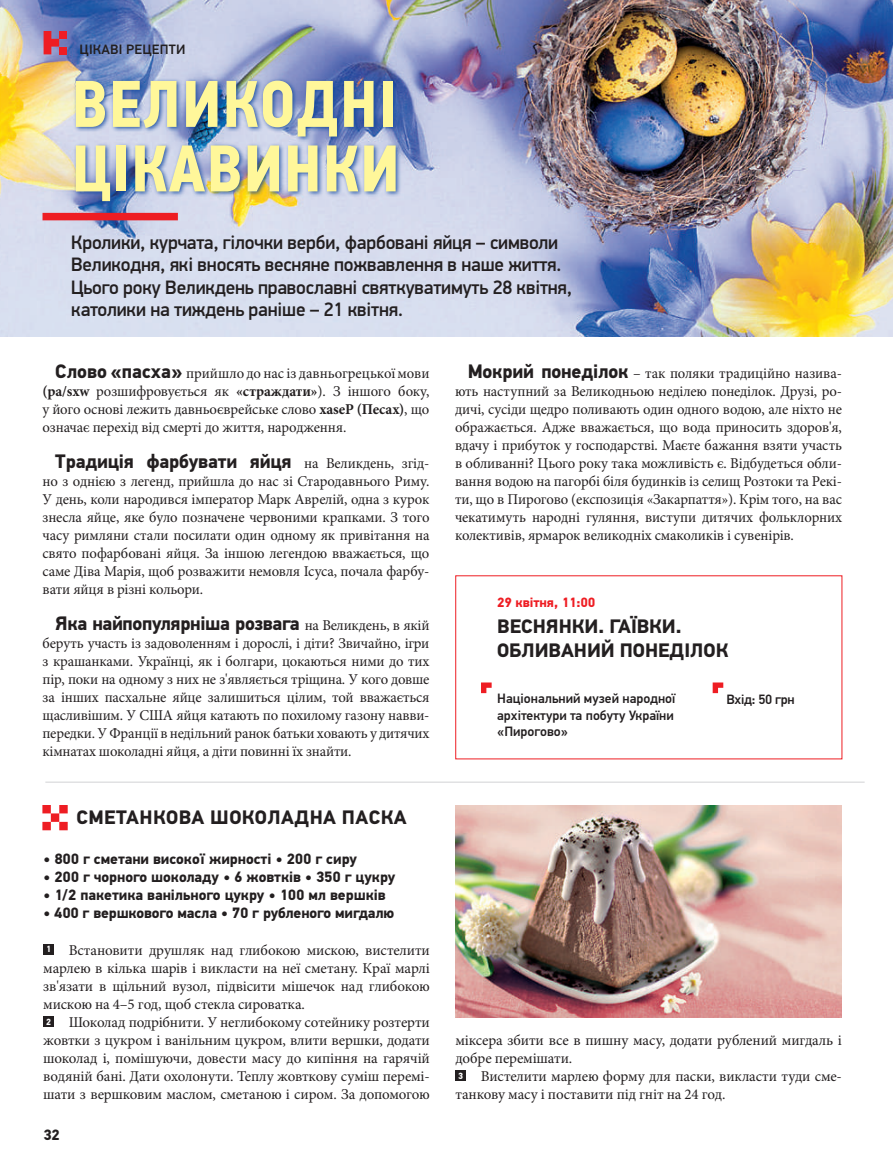
<style>
.page{position:relative;width:893px;height:1170px;background:#fff}
.page>*{position:absolute;margin:0;border:0;box-sizing:border-box;transform-origin:0 0}
.t1{font:700 66px/64.5px "PF Din Text Cond Pro";letter-spacing:.02em;color:#fff79a}
.t2{font:500 19.5px/22.5px "PF Din Display Pro";letter-spacing:-.01em;color:#231f20}
.t3{font:700 19.5px/23.4px "PF Din Text Pro";color:#231f20}
.t4{font:700 19.5px "PF Din Text Pro";letter-spacing:-.02em;color:#231f20}
.t5{font:700 19.5px "PF Din Text Pro";letter-spacing:.02em;color:#231f20}
.t6{font:15px/18px "Minion Pro";letter-spacing:-.01em;color:#231f20;text-align:justify}
.t7{font:700 15px "PF Din Text Pro";letter-spacing:-.005em;color:#231f20}
.t8{font:500 13.5px/16.2px "PF Din Text Pro";color:#231f20;text-align:justify}
.t9{font:700 13.5px "PF Din Text Pro";letter-spacing:-.005em;color:#ee1d23}
.t10{font:500 13.5px "PF Din Text Pro";letter-spacing:.02em;color:#231f20}
.t11{font:500 13.5px "PF Din Text Pro";letter-spacing:-.02em;color:#231f20}
.s1{font-family:"PF Din Text Pro";font-weight:700;font-size:19.5px}
.s2{font-weight:700}
.s3{font-family:"Minion Pro";font-weight:400;font-size:15px}
.s4{font-family:"PF Din Text Pro";font-weight:700;font-size:9px;color:#fff}
</style>
<div class="page">
<img style="left:0;top:0;width:893px;height:336px">
<hr style="left:45px;top:781px;width:820px;height:1px;background:#d1d2d4">
<div style="left:43px;top:943px;width:11px;height:11px;background:#231f20"></div>
<div style="left:43px;top:1015px;width:11px;height:11px;background:#231f20"></div>
<div style="left:455px;top:1069px;width:11px;height:11px;background:#231f20"></div>
<img style="left:455px;top:805px;width:387px;height:212px">
<svg style="left:481px;top:682px;width:11px;height:11px"></svg>
<svg style="left:713px;top:682px;width:10px;height:11px"></svg>
<svg style="left:42px;top:805px;width:26px;height:25px"></svg>
<div style="left:43px;top:213px;width:135px;height:7px;background:#ee1d23"></div>
<div style="left:73px;top:77px;width:328px;height:129px;background:#13499f;opacity:.86"></div>
<div style="left:59px;top:47px;width:8px;height:7px;background:#ee1d23"></div>
<div style="left:59px;top:31px;width:8px;height:8px;background:#ee1d23"></div>
<svg style="left:44px;top:31px;width:15px;height:23px"></svg>
<p class="t10" style="left:80px;top:42px;width:108px">ЦІКАВІ РЕЦЕПТИ</p>
<h1 class="t1" style="left:72px;top:73px;width:329px">ВЕЛИКОДНІ<br>ЦІКАВИНКИ</h1>
<h2 class="t2" style="left:71px;top:231px;width:502px">Кролики, курчата, гілочки верби, фарбовані яйця – символи Великодня, які вносять весняне пожвавлення в наше життя.<br>Цього року Великдень православні святкуватимуть 28 квітня, католики на тиждень раніше – 21 квітня.</h2>
<p class="t6" style="left:43px;top:364px;width:388px;text-indent:13px"><span class="s1">Слово «пасха»</span> прийшло до нас із давньогрецької мови <span class="s2">(pa/sxw</span> розшифровується як <span class="s2">«страждати»</span>). З іншого боку, у його основі лежить давньоєврейське слово <span class="s2">xaseP (Песах)</span>, що означає перехід від смерті до життя, народження.</p>
<h2 class="t3" style="left:55px;top:450px;width:376px">Традиція фарбувати яйця <span class="s3">на Великдень, згід-</span></h2>
<p class="t6" style="left:43px;top:472px;width:388px">но з однією з легенд, прийшла до нас зі Стародавнього Риму.<br>У день, коли народився імператор Марк Аврелій, одна з курок знесла яйце, яке було позначене червоними крапками. З того часу римляни стали посилати один одному як привітання на свято пофарбовані яйця. За іншою легендою вважається, що саме Діва Марія, щоб розважити немовля Ісуса, почала фарбу&shy;вати яйця в різні кольори.</p>
<h2 class="t4" style="left:55px;top:611px;width:376px">Яка найпопулярніша розвага <span class="s3">на Великдень, в якій</span></h2>
<p class="t6" style="left:43px;top:634px;width:388px">беруть участь із задоволенням і дорослі, і діти? Звичайно, ігри з крашанками. Українці, як і болгари, цокаються ними до тих пір, поки на одному з них не з'являється тріщина. У кого довше за інших пасхальне яйце залишиться цілим, той вважається щасливішим. У США яйця катають по похилому газону навви&shy;передки. У Франції в недільний ранок батьки ховають у дитячих кімнатах шоколадні яйця, а діти повинні їх знайти.</p>
<h2 class="t5" style="left:77px;top:805px;width:332px">СМЕТАНКОВА ШОКОЛАДНА ПАСКА</h2>
<p class="t7" style="left:43px;top:849px;width:315px">• 800 г сметани високої жирності • 200 г сиру</p>
<p class="t7" style="left:43px;top:867px;width:354px">• 200 г чорного шоколаду • 6 жовтків • 350 г цукру</p>
<p class="t7" style="left:43px;top:885px;width:344px">• 1/2 пакетика ванільного цукру • 100 мл вершків</p>
<p class="t7" style="left:43px;top:903px;width:353px">• 400 г вершкового масла • 70 г рубленого мигдалю</p>
<p class="t6" style="left:43px;top:940px;width:388px;text-align:left"><span class="s4">1</span> Встановити друшляк над глибокою мискою, вистелити марлею в кілька шарів і викласти на неї сметану. Краї марлі зв'язати в щільний вузол, підвісити мішечок над глибокою мискою на 4–5 год, щоб стекла сироватка.<br><span class="s4">2</span> Шоколад подрібнити. У неглибокому сотейнику розтерти жовтки з цукром і ванільним цукром, влити вершки, додати шоколад і, помішуючи, довести масу до кипіння на гарячій водяній бані. Дати охолонути. Теплу жовткову суміш перемі&shy;шати з вершковим маслом, сметаною і сиром. За допомогою</p>
<p class="t7" style="left:44px;top:1125px;width:18px">32</p>
<p class="t6" style="left:455px;top:364px;width:388px;text-indent:13px"><span class="s1">Мокрий понеділок</span> – так поляки традиційно назива&shy;ють наступний за Великодньою неділею понеділок. Друзі, ро&shy;дичі, сусіди щедро поливають один одного водою, але ніхто не ображається. Адже вважається, що вода приносить здоров'я, вдачу і прибуток у господарстві. Маєте бажання взяти участь в обливанні? Цього року така можливість є. Відбудеться обли&shy;вання водою на пагорбі біля будинків із селищ Розтоки та Рекі&shy;ти, що в Пирогово (експозиція «Закарпаття»). Крім того, на вас чекатимуть народні гуляння, виступи дитячих фольклорних колективів, ярмарок великодніх смаколиків і сувенірів.</p>
<p class="t9" style="left:497px;top:594px;width:100px">29 квітня, 11:00</p>
<h2 class="t3" style="left:497px;top:615px;width:233px">ВЕСНЯНКИ. ГАЇВКИ.<br>ОБЛИВАНИЙ ПОНЕДІЛОК</h2>
<p class="t8" style="left:497px;top:690px;width:180px">Національний музей народної архітектури та побуту України «Пирогово»</p>
<p class="t11" style="left:726px;top:691px;width:70px">Вхід: 50 грн</p>
<p class="t6" style="left:455px;top:1030px;width:388px;text-align:left">міксера збити все в пишну масу, додати рублений мигдаль і добре перемішати.<br><span class="s4">3</span> Вистелити марлею форму для паски, викласти туди сме&shy;танкову масу і поставити під гніт на 24 год.</p>
</div>
